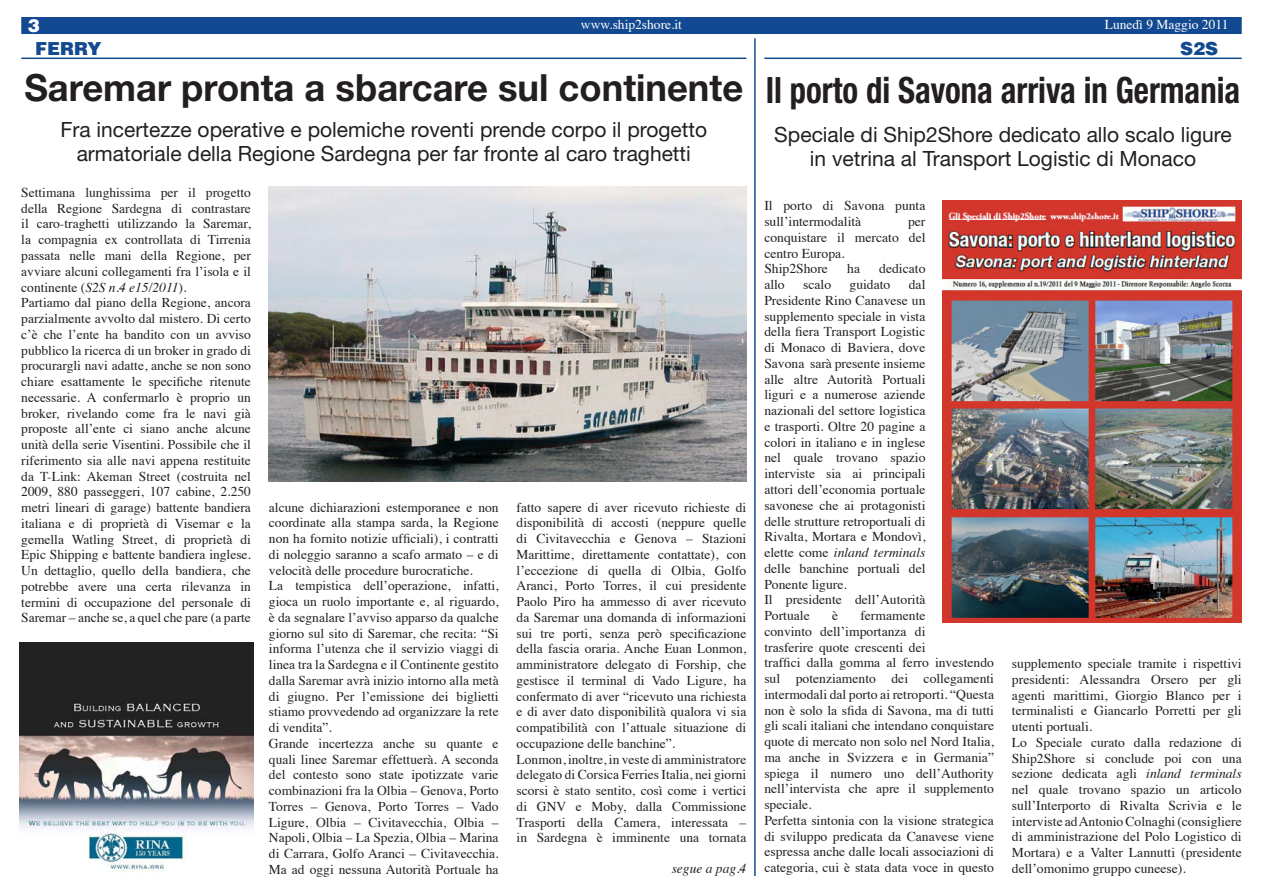
<style>
.page{position:relative;width:1263px;height:893px;background:#fff}
.page>*{position:absolute;margin:0;border:0;box-sizing:border-box;transform-origin:0 0}
.t1{font:700 37.5px "Helvetica Neue";color:#231f20}
.t2{font:700 condensed 36.3px "Helvetica Neue";color:#231f20;scale:.9 1}
.t3{font:21px/24px "Helvetica Neue";color:#231f20;text-align:center}
.t4{font:900 18px "Helvetica";color:#134991}
.t5{font:900 18px "Helvetica";color:#fff}
.t6{font:13.5px/15.8px "Times";color:#231f20}
.t7{font:13.5px "Times";color:#fff}
.t8{font:italic 13.5px "Times";color:#231f20}
.s1{font-style:italic}
</style>
<div class="page">
<div style="left:22px;top:18px;width:1219px;height:15px;background:#134991"></div>
<div style="left:21px;top:17px;width:1221px;height:17px;border:2px solid #134991"></div>
<hr style="left:21px;top:58px;width:725px;height:1px;background:#134991">
<hr style="left:764px;top:58px;width:478px;height:1px;background:#134991">
<hr style="left:754px;top:38px;width:2px;height:838px;background:#134991">
<img style="left:942px;top:200px;width:300px;height:423px">
<img style="left:269px;top:187px;width:477px;height:295px">
<img style="left:19px;top:642px;width:234px;height:230px">
<h3 class="t5" style="left:28px;top:14px;width:14px">3</h3>
<p class="t7" style="left:581px;top:12px;width:103px">www.ship2shore.it</p>
<p class="t7" style="left:1105px;top:12px;width:125px">Lunedì 9 Maggio 2011</p>
<h3 class="t4" style="left:35px;top:36px;width:68px">FERRY</h3>
<h3 class="t4" style="left:1180px;top:36px;width:39px">S2S</h3>
<h1 class="t1" style="left:24px;top:65px;width:720px">Saremar pronta a sbarcare sul continente</h1>
<h3 class="t3" style="left:60px;top:118px;width:648px">Fra incertezze operative e polemiche roventi prende corpo il progetto armatoriale della Regione Sardegna per far fronte al caro traghetti</h3>
<p class="t6" style="left:21px;top:183px;width:231px">Settimana lunghissima per il progetto della Regione Sardegna di contrastare il caro-traghetti utilizzando la Saremar, la compagnia ex controllata di Tirrenia passata nelle mani della Regione, per avviare alcuni collegamenti fra l’isola e il continente (<span class="s1">S2S n.4 e15/2011</span>).<br>Partiamo dal piano della Regione, ancora parzialmente avvolto dal mistero. Di certo c’è che l’ente ha bandito con un avviso pubblico la ricerca di un broker in grado di procurargli navi adatte, anche se non sono chiare esattamente le specifiche ritenute necessarie. A confermarlo è proprio un broker, rivelando come fra le navi già proposte all’ente ci siano anche alcune unità della serie Visentini. Possibile che il riferimento sia alle navi appena restituite da T-Link: Akeman Street (costruita nel 2009, 880 passeggeri, 107 cabine, 2.250 metri lineari di garage) battente bandiera italiana e di proprietà di Visemar e la gemella Watling Street, di proprietà di Epic Shipping e battente bandiera inglese.<br>Un dettaglio, quello della bandiera, che potrebbe avere una certa rilevanza in termini di occupazione del personale di Saremar – anche se, a quel che pare (a parte</p>
<p class="t6" style="left:269px;top:498px;width:231px">alcune dichiarazioni estemporanee e non coordinate alla stampa sarda, la Regione non ha fornito notizie ufficiali), i contratti di noleggio saranno a scafo armato – e di velocità delle procedure burocratiche.<br>La tempistica dell’operazione, infatti, gioca un ruolo importante e, al riguardo, è da segnalare l’avviso apparso da qualche giorno sul sito di Saremar, che recita: “Si informa l’utenza che il servizio viaggi di linea tra la Sardegna e il Continente gestito dalla Saremar avrà inizio intorno alla metà di giugno. Per l’emissione dei biglietti stiamo provvedendo ad organizzare la rete di vendita”.<br>Grande incertezza anche su quante e quali linee Saremar effettuerà. A seconda del contesto sono state ipotizzate varie combinazioni fra la Olbia – Genova, Porto Torres – Genova, Porto Torres – Vado Ligure, Olbia – Civitavecchia, Olbia – Napoli, Olbia – La Spezia, Olbia – Marina di Carrara, Golfo Aranci – Civitavecchia.<br>Ma ad oggi nessuna Autorità Portuale ha</p>
<p class="t6" style="left:517px;top:498px;width:231px">fatto sapere di aver ricevuto richieste di disponibilità di accosti (neppure quelle di Civitavecchia e Genova – Stazioni Marittime, direttamente contattate), con l’eccezione di quella di Olbia, Golfo Aranci, Porto Torres, il cui presidente Paolo Piro ha ammesso di aver ricevuto da Saremar una domanda di informazioni sui tre porti, senza però specificazione della fascia oraria. Anche Euan Lonmon, amministratore delegato di Forship, che gestisce il terminal di Vado Ligure, ha confermato di aver “ricevuto una richiesta e di aver dato disponibilità qualora vi sia compatibilità con l’attuale situazione di occupazione delle banchine”.<br>Lonmon, inoltre, in veste di amministratore delegato di Corsica Ferries Italia, nei giorni scorsi è stato sentito, così come i vertici di GNV e Moby, dalla Commissione Trasporti della Camera, interessata – in Sardegna è imminente una tornata</p>
<p class="t8" style="left:672px;top:856px;width:76px">segue a pag.4</p>
<h2 class="t2" style="left:766px;top:68px;width:529px">Il porto di Savona arriva in Germania</h2>
<h3 class="t3" style="left:774px;top:122px;width:459px">Speciale di Ship2Shore dedicato allo scalo ligure in vetrina al Transport Logistic di Monaco</h3>
<p class="t6" style="left:764px;top:197px;width:163px">Il porto di Savona punta sull’intermodalità</p>
<p class="t6" style="left:764px;top:213px;width:163px;text-indent:144px">per conquistare il mercato del centro Europa.<br>Ship2Shore</p>
<p class="t6" style="left:847px;top:260px;width:14px">ha</p>
<p class="t6" style="left:879px;top:260px;width:48px">dedicato</p>
<p class="t6" style="left:764px;top:276px;width:163px;text-indent:144px">dal<br>Presidente Rino Canavese un supplemento speciale in vista della fiera Transport Logistic di Monaco di Baviera, dove<br>Savona sarà presente insieme alle altre Autorità Portuali liguri e a numerose aziende nazionali del settore logistica e trasporti. Oltre 20 pagine a colori in italiano e in inglese nel quale trovano spazio interviste sia ai principali attori dell’economia portuale savonese che ai protagonisti delle strutture retroportuali di<br>Rivalta, Mortara e Mondovì, elette come <span class="s1">inland terminals </span>delle banchine portuali del<br>Ponente ligure.<br>Il presidente dell’Autorità<br>Portuale</p>
<p class="t6" style="left:764px;top:276px;width:22px">allo</p>
<p class="t6" style="left:803px;top:276px;width:30px">scalo</p>
<p class="t6" style="left:849px;top:276px;width:42px">guidato</p>
<p class="t6" style="left:764px;top:606px;width:231px;text-indent:96px">fermamente<br>convinto dell’importanza di<br>trasferire quote crescenti dei<br>traffici dalla gomma al ferro investendo sul potenziamento dei collegamenti intermodali dal porto ai retroporti. “Questa non è solo la sfida di Savona, ma di tutti gli scali italiani che intendano conquistare quote di mercato non solo nel Nord Italia, ma anche in Svizzera e in Germania” spiega il numero uno dell’Authority nell’intervista che apre il supplemento speciale.<br>Perfetta sintonia con la visione strategica di sviluppo predicata da Canavese viene espressa anche dalle locali associazioni di categoria, cui è stata data voce in questo</p>
<p class="t6" style="left:832px;top:606px;width:8px">è</p>
<p class="t6" style="left:1012px;top:654px;width:231px">supplemento speciale tramite i rispettivi presidenti: Alessandra Orsero per gli agenti marittimi, Giorgio Blanco per i terminalisti e Giancarlo Porretti per gli utenti portuali.<br>Lo Speciale curato dalla redazione di Ship2Shore si conclude poi con una sezione dedicata agli <span class="s1">inland terminals </span>nel quale trovano spazio un articolo sull’Interporto di Rivalta Scrivia e le interviste ad Antonio Colnaghi (consigliere di amministrazione del Polo Logistico di Mortara) e a Valter Lannutti (presidente dell’omonimo gruppo cuneese).</p>
</div>
